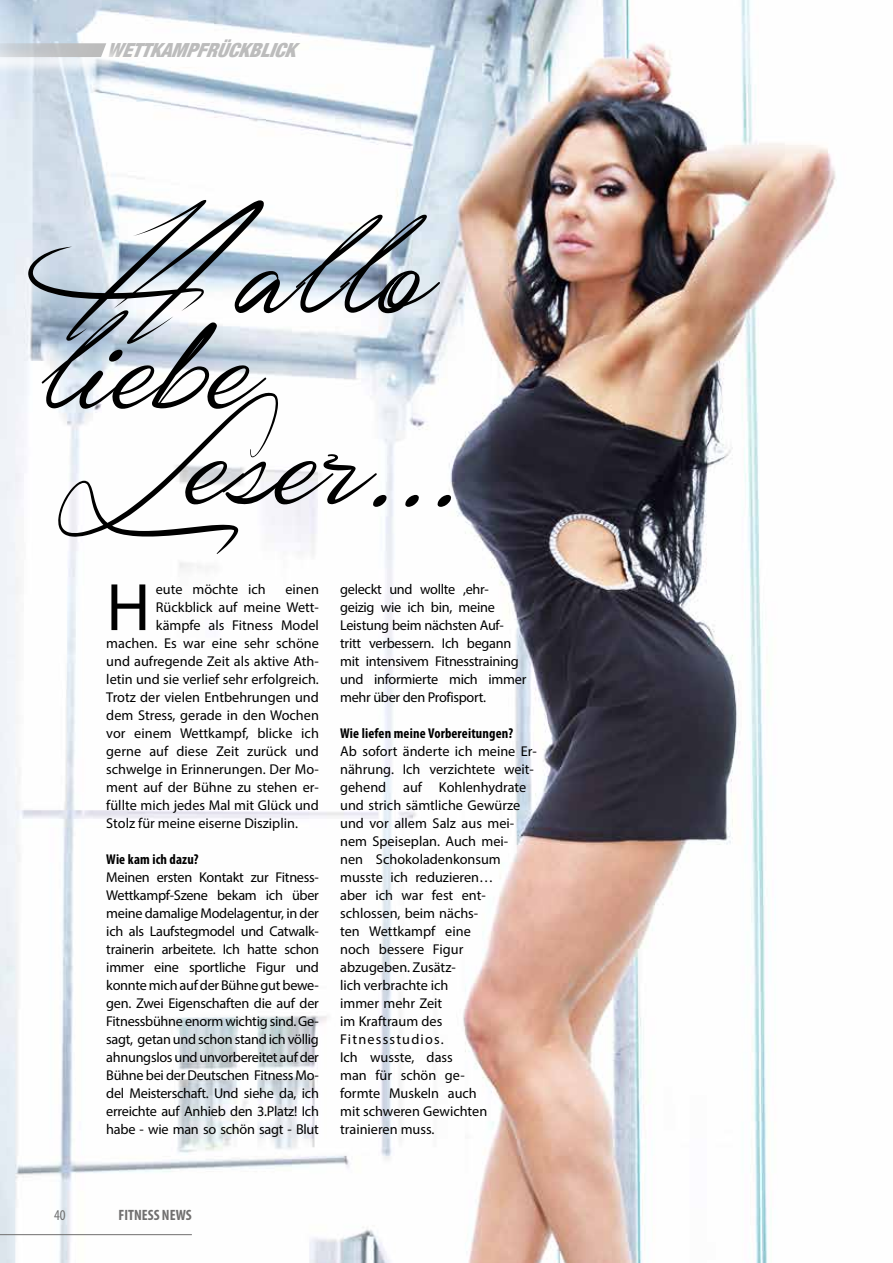
<style>
.page{position:relative;width:893px;height:1263px;background:#fff}
.page>*{position:absolute;margin:0;border:0;box-sizing:border-box;transform-origin:0 0}
.t1{font:102.75px/95.6px "Signarita Zhai";letter-spacing:-.03em;color:#000}
.t2{font:67.65px "Myriad Pro";color:#000}
.t3{font:italic 900 condensed 19.35px "Helvetica Neue";color:#bcbcbc}
.t4{font:700 condensed 15px "Myriad Pro";color:#706f6f}
.t5{font:condensed 15px "Myriad Pro";color:#706f6f}
.t6{font:14.25px/18px "Myriad Pro";color:#000;text-align:justify}
.t7{font:14.25px/18px "Myriad Pro";letter-spacing:-.02em;color:#000}
.t8{font:700 condensed 14.25px "Myriad Pro";letter-spacing:.01em;color:#000}
</style>
<div class="page">
<img style="left:0;top:0;width:836px;height:1263px">
<hr style="left:0;top:1234px;width:192px;height:1px;background:#706f6f">
<div style="left:0;top:46px;width:124px;height:30px;background:#fff;opacity:.75"></div>
<svg style="left:0;top:43px;width:106px;height:14px"></svg>
<h3 class="t3" style="left:107px;top:34px;width:201px">WETTKAMPFRÜCKBLICK</h3>
<h1 class="t1" style="left:47px;top:260px;width:427px">Hallo liebe<br>Leser...</h1>
<h2 class="t2" style="left:106px;top:566px;width:46px">H</h2>
<p class="t6" style="left:156px;top:580px;width:111px">eute möchte ich</p>
<p class="t6" style="left:285px;top:580px;width:35px">einen</p>
<p class="t6" style="left:156px;top:598px;width:165px">Rückblick auf meine Wett-</p>
<p class="t6" style="left:156px;top:616px;width:165px">kämpfe als Fitness Model</p>
<p class="t6" style="left:106px;top:634px;width:214px">machen. Es war eine sehr schöne</p>
<p class="t6" style="left:106px;top:652px;width:214px">und aufregende Zeit als aktive Ath-</p>
<p class="t6" style="left:106px;top:670px;width:214px">letin und sie verlief sehr erfolgreich.</p>
<p class="t6" style="left:106px;top:688px;width:214px">Trotz der vielen Entbehrungen und</p>
<p class="t6" style="left:106px;top:706px;width:214px">dem Stress, gerade in den Wochen</p>
<p class="t6" style="left:106px;top:724px;width:214px">vor einem Wettkampf, blicke ich</p>
<p class="t6" style="left:106px;top:742px;width:214px">gerne auf diese Zeit zurück und</p>
<p class="t6" style="left:106px;top:760px;width:214px">schwelge in Erinnerungen. Der Mo-</p>
<p class="t6" style="left:106px;top:778px;width:214px">ment auf der Bühne zu stehen er-</p>
<p class="t6" style="left:106px;top:796px;width:214px">füllte mich jedes Mal mit Glück und</p>
<p class="t6" style="left:106px;top:814px;width:193px">Stolz für meine eiserne Disziplin.</p>
<p class="t8" style="left:106px;top:850px;width:94px">Wie kam ich dazu?</p>
<p class="t6" style="left:106px;top:868px;width:214px">Meinen ersten Kontakt zur Fitness-Wettkampf-Szene bekam ich über meine damalige Modelagentur, in der ich als Laufstegmodel und Catwalk&shy;trainerin arbeitete. Ich hatte schon immer eine sportliche Figur und konnte mich auf der Bühne gut bewe&shy;gen. Zwei Eigenschaften die auf der Fitnessbühne enorm wichtig sind. Ge&shy;sagt, getan und schon stand ich völlig ahnungslos und unvorbereitet auf der Bühne bei der Deutschen Fitness Mo&shy;del Meisterschaft. Und siehe da, ich erreichte auf Anhieb den 3.Platz! Ich habe - wie man so schön sagt - Blut</p>
<p class="t7" style="left:340px;top:580px;width:188px">geleckt und wollte ,ehr&shy;geizig wie ich bin, meine<br>Leistung beim nächsten Auf&shy;tritt verbessern. Ich begann mit intensivem Fitnesstraining und informierte mich immer mehr über den Profisport.</p>
<p class="t8" style="left:340px;top:724px;width:175px">Wie liefen meine Vorbereitungen?</p>
<p class="t6" style="left:340px;top:742px;width:198px;text-align:left">Ab sofort änderte ich meine Er&shy;nährung. Ich verzichtete weit&shy;gehend auf Kohlenhydrate und strich sämtliche Gewürze und vor allem Salz aus mei&shy;nem Speiseplan. Auch mei-<br>nen Schokoladenkonsum musste ich reduzieren…<br>aber ich war fest ent&shy;schlossen, beim nächs-<br>ten Wettkampf eine<br>noch bessere Figur abzugeben. Zusätz-<br>lich verbrachte ich<br>immer mehr Zeit<br>im Kraftraum des<br>Fitnessstudios.<br>Ich wusste, dass<br>man für schön ge-<br>formte Muskeln auch<br>mit schweren Gewichten trainieren muss.</p>
<p class="t5" style="left:54px;top:1206px;width:13px">40</p>
<p class="t4" style="left:119px;top:1206px;width:75px">FITNESS NEWS</p>
</div>
